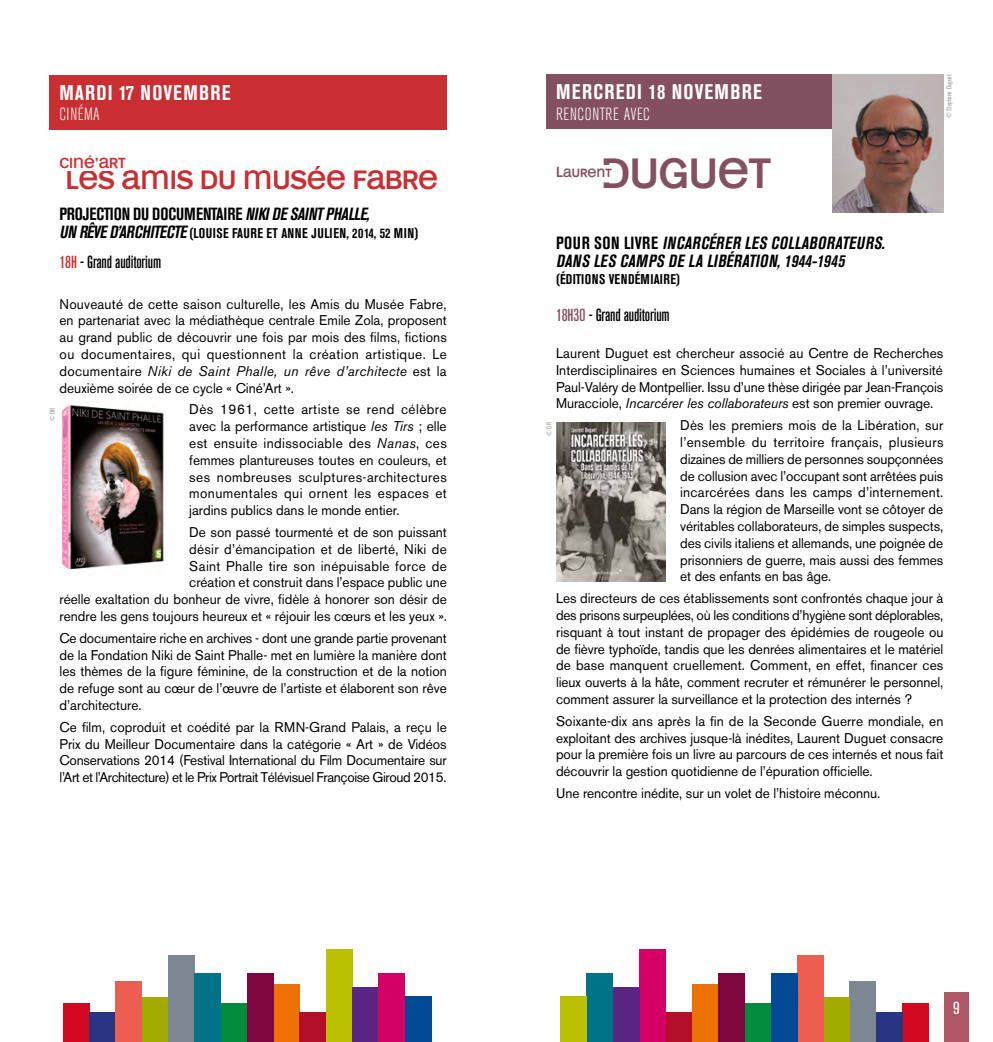
<style>
.page{position:relative;width:993px;height:1042px;background:#fff}
.page>*{position:absolute;margin:0;border:0;box-sizing:border-box;transform-origin:0 0}
.t1{font:42px "Mono Alphabet";letter-spacing:-.01em;color:#835062}
.t2{font:26.25px "Mono Alphabet";letter-spacing:-.01em;color:#c92f32}
.t3{font:700 condensed 21px "Akzidenz Grotesk BE";letter-spacing:.06em;color:#fff}
.t4{font:italic 700 condensed 17.5px/17.5px "Akzidenz Grotesk BE";color:#000}
.t5{font:700 condensed 17.5px "Akzidenz Grotesk BE";letter-spacing:-.005em;color:#000}
.t6{font:500 condensed 17.5px "Akzidenz Grotesk BE";letter-spacing:-.01em;color:#000}
.t7{font:300 condensed 17.5px "Akzidenz Grotesk BE";letter-spacing:.03em;color:#fff}
.t8{font:condensed 17.5px "Akzidenz Grotesk BE";color:#fff}
.t9{font:14.35px "Mono Alphabet";color:#c92f32}
.t10{font:14.35px "Mono Alphabet";color:#835062}
.t11{font:14px/16.8px "Akzidenz Grotesk BE";color:#000;text-align:justify}
.t12{font:700 condensed 14px "Akzidenz Grotesk BE";letter-spacing:.035em;color:#000}
.t13{font:condensed 7px "Akzidenz Grotesk BE";color:#9d9d9c}
.s1{font-style:italic}
.s2{font-style:italic;font-size:17.5px}
.s3{font-size:17.32px;color:#c92f32}
.s4{font-style:normal}
.s5{font-size:17.32px;color:#835062}
</style>
<div class="page">
<div style="left:273px;top:984px;width:27px;height:58px;background:#ee7203"></div>
<div style="left:63px;top:1004px;width:26px;height:38px;background:#d2091e"></div>
<div style="left:300px;top:1012px;width:26px;height:30px;background:#b30e2a"></div>
<div style="left:89px;top:1012px;width:26px;height:30px;background:#283583"></div>
<div style="left:326px;top:949px;width:26px;height:93px;background:#bbc000"></div>
<div style="left:115px;top:981px;width:27px;height:61px;background:#eb5e50"></div>
<div style="left:352px;top:988px;width:26px;height:54px;background:#5c2483"></div>
<div style="left:142px;top:998px;width:26px;height:44px;background:#a2ac00"></div>
<div style="left:378px;top:973px;width:27px;height:69px;background:#d40065"></div>
<div style="left:405px;top:996px;width:26px;height:46px;background:#004994"></div>
<div style="left:168px;top:955px;width:26px;height:87px;background:#7d8791"></div>
<div style="left:218px;top:1004px;width:29px;height:38px;background:#008c3c"></div>
<div style="left:247px;top:973px;width:26px;height:69px;background:#800640"></div>
<div style="left:194px;top:973px;width:27px;height:69px;background:#007388"></div>
<div style="left:546px;top:74px;width:397px;height:55px;background:#835062"></div>
<img style="left:832px;top:74px;width:111px;height:138px">
<img style="left:556px;top:422px;width:109px;height:159px">
<div style="left:943px;top:992px;width:25px;height:50px;background:#ae5663"></div>
<div style="left:691px;top:984px;width:27px;height:58px;background:#ee7203"></div>
<div style="left:902px;top:1004px;width:26px;height:38px;background:#d2091e"></div>
<div style="left:665px;top:1012px;width:26px;height:30px;background:#b30e2a"></div>
<div style="left:875px;top:1012px;width:27px;height:30px;background:#283583"></div>
<div style="left:639px;top:949px;width:26px;height:93px;background:#d40065"></div>
<div style="left:849px;top:981px;width:26px;height:61px;background:#7d8791"></div>
<div style="left:612px;top:988px;width:27px;height:54px;background:#5c2483"></div>
<div style="left:823px;top:998px;width:26px;height:44px;background:#a2ac00"></div>
<div style="left:586px;top:973px;width:26px;height:69px;background:#007388"></div>
<div style="left:560px;top:996px;width:26px;height:46px;background:#bbc000"></div>
<div style="left:796px;top:955px;width:27px;height:87px;background:#eb5e50"></div>
<div style="left:770px;top:973px;width:26px;height:69px;background:#004994"></div>
<div style="left:744px;top:1004px;width:26px;height:38px;background:#008c3c"></div>
<div style="left:718px;top:973px;width:26px;height:69px;background:#800640"></div>
<div style="left:49px;top:75px;width:397px;height:55px;background:#c92f32"></div>
<img style="left:59px;top:405px;width:105px;height:165px">
<h3 class="t3" style="left:59px;top:81px;width:172px">MARDI 17 NOVEMBRE</h3>
<p class="t7" style="left:59px;top:105px;width:42px">CINÉMA</p>
<p class="t9" style="left:59px;top:155px;width:68px">CINÉ’ART</p>
<h2 class="t2" style="left:66px;top:165px;width:374px">LES AMIS DU MUSÉE FABRE</h2>
<p class="t5" style="left:59px;top:204px;width:315px">PROJECTION DU DOCUMENTAIRE <span class="s1">NIKIDESAINTPHALLE,</span></p>
<p class="t12" style="left:59px;top:225px;width:360px"><span class="s2">UNRÊVED’ARCHITECTE</span>(LOUISE FAURE ET ANNE JULIEN, 2014, 52 MIN)</p>
<p class="t6" style="left:59px;top:252px;width:103px"><span class="s3">18H</span> - Grand auditorium</p>
<p class="t11" style="left:60px;top:295px;width:389px">Nouveauté de cette saison culturelle, les Amis du Musée Fabre, en partenariat avec la médiathèque centrale Emile Zola, proposent au grand public de découvrir une fois par mois des films, fictions ou documentaires, qui questionnent la création artistique. Le documentaire <span class="s1">Niki de Saint Phalle, un rêve d’architecte</span> est la deuxième soirée de ce cycle « Ciné’Art ».</p>
<p class="t11" style="left:189px;top:401px;width:259px">Dès 1961, cette artiste se rend célèbre avec la performance artistique <span class="s1">les Tirs</span> ; elle est ensuite indissociable des <span class="s1">Nanas</span>, ces femmes plantureuses toutes en couleurs, et ses nombreuses sculptures-architectures monumentales qui ornent les espaces et jardins publics dans le monde entier.</p>
<p class="t11" style="left:60px;top:524px;width:389px;text-align:right">De son passé tourmenté et de son puissant<br>désir d’émancipation et de liberté, Niki de<br>Saint Phalle tire son inépuisable force de<br>création et construit dans l’espace public une<br>réelle exaltation du bonheur de vivre, fidèle à honorer son désir de rendre les gens toujours heureux et « réjouir les cœurs et les yeux ».</p>
<p class="t11" style="left:60px;top:629px;width:388px">Ce documentaire riche en archives - dont une grande partie provenant de la Fondation Niki de Saint Phalle- met en lumière la manière dont les thèmes de la figure féminine, de la construction et de la notion de refuge sont au cœur de l’œuvre de l’artiste et élaborent son rêve d’architecture.</p>
<p class="t11" style="left:60px;top:718px;width:388px">Ce film, coproduit et coédité par la RMN-Grand Palais, a reçu le Prix du Meilleur Documentaire dans la catégorie « Art » de Vidéos Conservations 2014 (Festival International du Film Documentaire sur l’Art et l’Architecture) et le Prix Portrait Télévisuel Françoise Giroud 2015.</p>
<p class="t13" style="left:48px;top:421px;width:15px;rotate:-90deg">© DR</p>
<h3 class="t3" style="left:556px;top:80px;width:207px">MERCREDI 18 NOVEMBRE</h3>
<p class="t7" style="left:556px;top:105px;width:95px">RENCONTRE AVEC</p>
<h1 class="t1" style="left:601px;top:149px;width:171px">DUGUET</h1>
<p class="t10" style="left:556px;top:164px;width:57px">Laurent</p>
<p class="t4" style="left:556px;top:234px;width:334px"><span class="s4">P O U R S O N L I V R E</span> INCARCÉRER LES COLLABORATEURS.<br>DANS LES CAMPS DE LA LIBÉRATION,1944-1945</p>
<p class="t12" style="left:556px;top:271px;width:126px">(ÉDITIONS VENDÉMIAIRE)</p>
<p class="t6" style="left:556px;top:305px;width:115px"><span class="s5">18H30</span> - Grand auditorium</p>
<p class="t13" style="left:944px;top:118px;width:45px;rotate:-90deg">© Stephane Duguet</p>
<p class="t11" style="left:556px;top:345px;width:389px">Laurent Duguet est chercheur associé au Centre de Recherches Interdisciplinaires en Sciences humaines et Sociales à l’université Paul-Valéry de Montpellier. Issu d’une thèse dirigée par Jean-François Muracciole, <span class="s1">Incarcérer les collaborateurs</span> est son premier ouvrage.</p>
<p class="t11" style="left:680px;top:417px;width:265px">Dès les premiers mois de la Libération, sur l’ensemble du territoire français, plusieurs dizaines de milliers de personnes soupçonnées de collusion avec l’occupant sont arrêtées puis incarcérées dans les camps d’internement.<br>Dans la région de Marseille vont se côtoyer de véritables collaborateurs, de simples suspects, des civils italiens et allemands, une poignée de prisonniers de guerre, mais aussi des femmes et des enfants en bas âge.</p>
<p class="t11" style="left:556px;top:590px;width:389px">Les directeurs de ces établissements sont confrontés chaque jour à des prisons surpeuplées, où les conditions d’hygiène sont déplorables, risquant à tout instant de propager des épidémies de rougeole ou de fièvre typhoïde, tandis que les denrées alimentaires et le matériel de base manquent cruellement. Comment, en effet, financer ces lieux ouverts à la hâte, comment recruter et rémunérer le personnel, comment assurer la surveillance et la protection des internés ?</p>
<p class="t11" style="left:556px;top:712px;width:389px">Soixante-dix ans après la fin de la Seconde Guerre mondiale, en exploitant des archives jusque-là inédites, Laurent Duguet consacre pour la première fois un livre au parcours de ces internés et nous fait découvrir la gestion quotidienne de l’épuration officielle.</p>
<p class="t11" style="left:556px;top:785px;width:325px">Une rencontre inédite, sur un volet de l’histoire méconnu.</p>
<p class="t13" style="left:545px;top:436px;width:15px;rotate:-90deg">© DR</p>
<p class="t8" style="left:952px;top:998px;width:8px">9</p>
</div>
